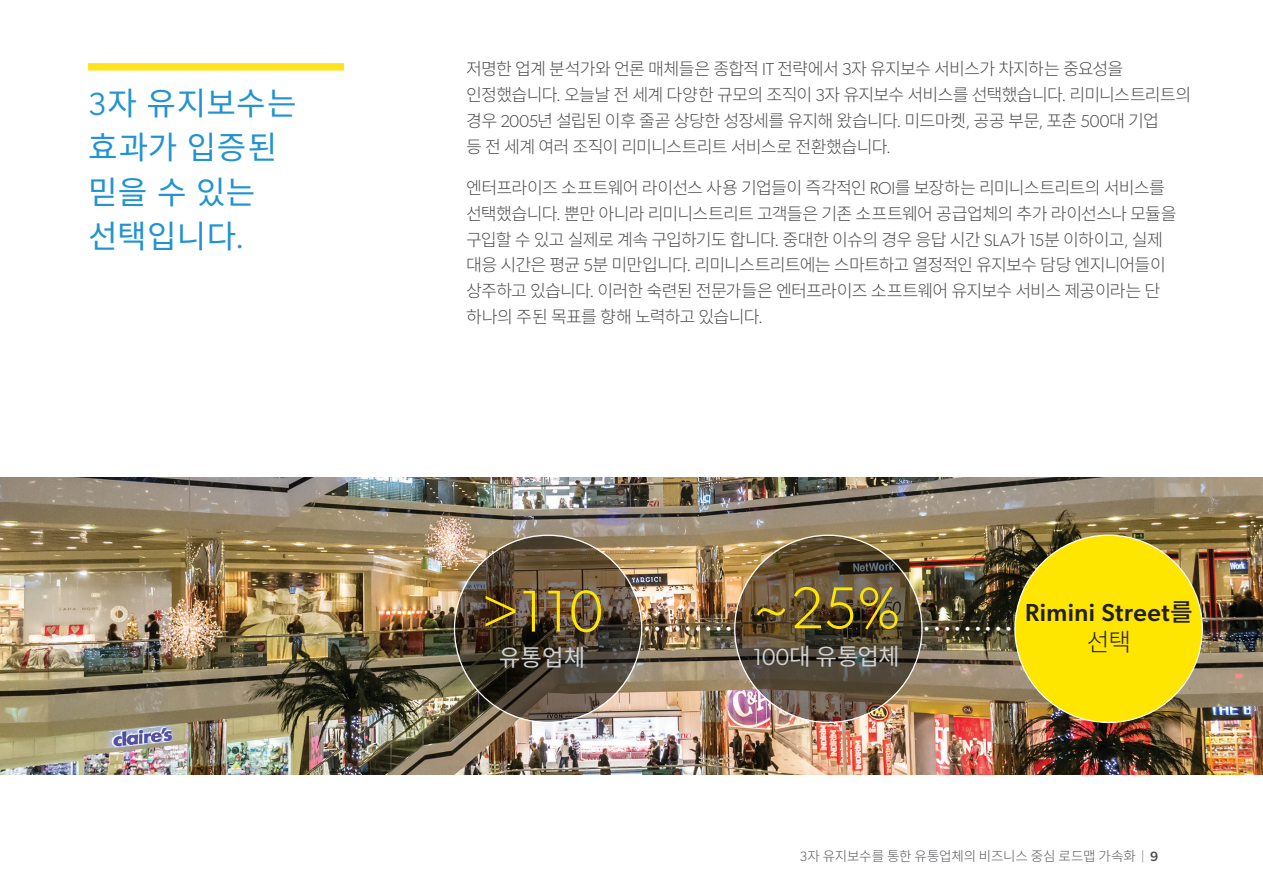
<style>
.page{position:relative;width:1263px;height:893px;background:#fff}
.page>*{position:absolute;margin:0;border:0;box-sizing:border-box;transform-origin:0 0}
.t1{font:300 59.25px "Gibson";color:#ffe601}
.Main_subhead{font:32.1px/44.4px "Source Han Sans KR";letter-spacing:.01em;color:#2293d2}
.t2{font:500 24.6px/29.5px "Gibson";letter-spacing:.015em;color:#231f20;text-align:center}
.t3{font:23.4px "Source Han Sans KR";color:#d1d2d4}
.Body_Copy_16pt__12{font:300 17.25px/26px "Source Han Sans KR";letter-spacing:-.05em;color:#4b4c4d}
.t4{font:14.85px "Minion Pro";color:#fff}
.t5{font:300 13.5px "Source Han Sans KR";letter-spacing:-.015em;color:#57585a}
.s1{font-family:"Gibson"}
.s2{font-family:"Source Han Sans KR"}
.s3{font-family:"Source Han Sans KR";font-weight:300}
.s4{font-family:"Gibson";color:#808285}
.s5{font-family:"Gibson";font-weight:500;color:#4b4c4d}
</style>
<div class="page">
<div style="left:88px;top:63px;width:256px;height:8px;background:#ffe31e"></div>
<img style="left:0;top:478px;width:1263px;height:296px">
<svg style="left:454px;top:535px;width:188px;height:187px;background:#514435"></svg>
<div style="left:1015px;top:535px;width:187px;height:187px;background:#ffe601;border-radius:50%"></div>
<svg style="left:735px;top:535px;width:187px;height:187px;background:#574a37"></svg>
<p class="Main_subhead" style="left:88px;top:82px;width:210px"><span class="s1">3</span>자 유지보수는 효과가 입증된 믿을 수 있는 선택입니다<span class="s1">.</span></p>
<p class="Body_Copy_16pt__12" style="left:466px;top:56px;width:726px">저명한 업계 분석가와 언론 매체들은 종합적 <span class="s1">IT</span> 전략에서 <span class="s1">3</span>자 유지보수 서비스가 차지하는 중요성을 인정했습니다<span class="s1">.</span> 오늘날 전 세계 다양한 규모의 조직이 <span class="s1">3</span>자 유지보수 서비스를 선택했습니다<span class="s1">.</span> 리미니스트리트의 경우 <span class="s1">2005</span>년 설립된 이후 줄곧 상당한 성장세를 유지해 왔습니다<span class="s1">.</span> 미드마켓<span class="s1">,</span> 공공 부문<span class="s1">,</span> 포춘 <span class="s1">500</span>대 기업<br>등 전 세계 여러 조직이 리미니스트리트 서비스로 전환했습니다<span class="s1">.</span></p>
<p class="Body_Copy_16pt__12" style="left:466px;top:175px;width:712px">엔터프라이즈 소프트웨어 라이선스 사용 기업들이 즉각적인 <span class="s1">ROI</span>를 보장하는 리미니스트리트의 서비스를 선택했습니다<span class="s1">.</span> 뿐만 아니라 리미니스트리트 고객들은 기존 소프트웨어 공급업체의 추가 라이선스나 모듈을 구입할 수 있고 실제로 계속 구입하기도 합니다<span class="s1">.</span> 중대한 이슈의 경우 응답 시간 <span class="s1">SLA</span>가 <span class="s1">15</span>분 이하이고<span class="s1">,</span> 실제 대응 시간은 평균 <span class="s1">5</span>분 미만입니다<span class="s1">.</span> 리미니스트리트에는 스마트하고 열정적인 유지보수 담당 엔지니어들이 상주하고 있습니다<span class="s1">.</span> 이러한 숙련된 전문가들은 엔터프라이즈 소프트웨어 유지보수 서비스 제공이라는 단 하나의 주된 목표를 향해 노력하고 있습니다<span class="s1">.</span></p>
<p class="t1" style="left:481px;top:575px;width:123px">&gt;110</p>
<p class="t3" style="left:499px;top:644px;width:88px">유통업체</p>
<p class="t1" style="left:752px;top:572px;width:150px">~25%</p>
<p class="t3" style="left:753px;top:643px;width:148px"><span class="s1">100</span>대 유통업체</p>
<p class="t4" style="left:644px;top:617px;width:89px">•••••••••</p>
<p class="t4" style="left:924px;top:617px;width:89px">•••••••••</p>
<p class="t2" style="left:1025px;top:597px;width:169px">Rimini Street<span class="s2">를 </span><span class="s3">선택</span></p>
<p class="t5" style="left:800px;top:848px;width:360px"><span class="s1">3</span>자 유지보수를 통한 유통업체의 비즈니스 중심 로드맵 가속화 <span class="s4">|</span> <span class="s5">9</span></p>
</div>
